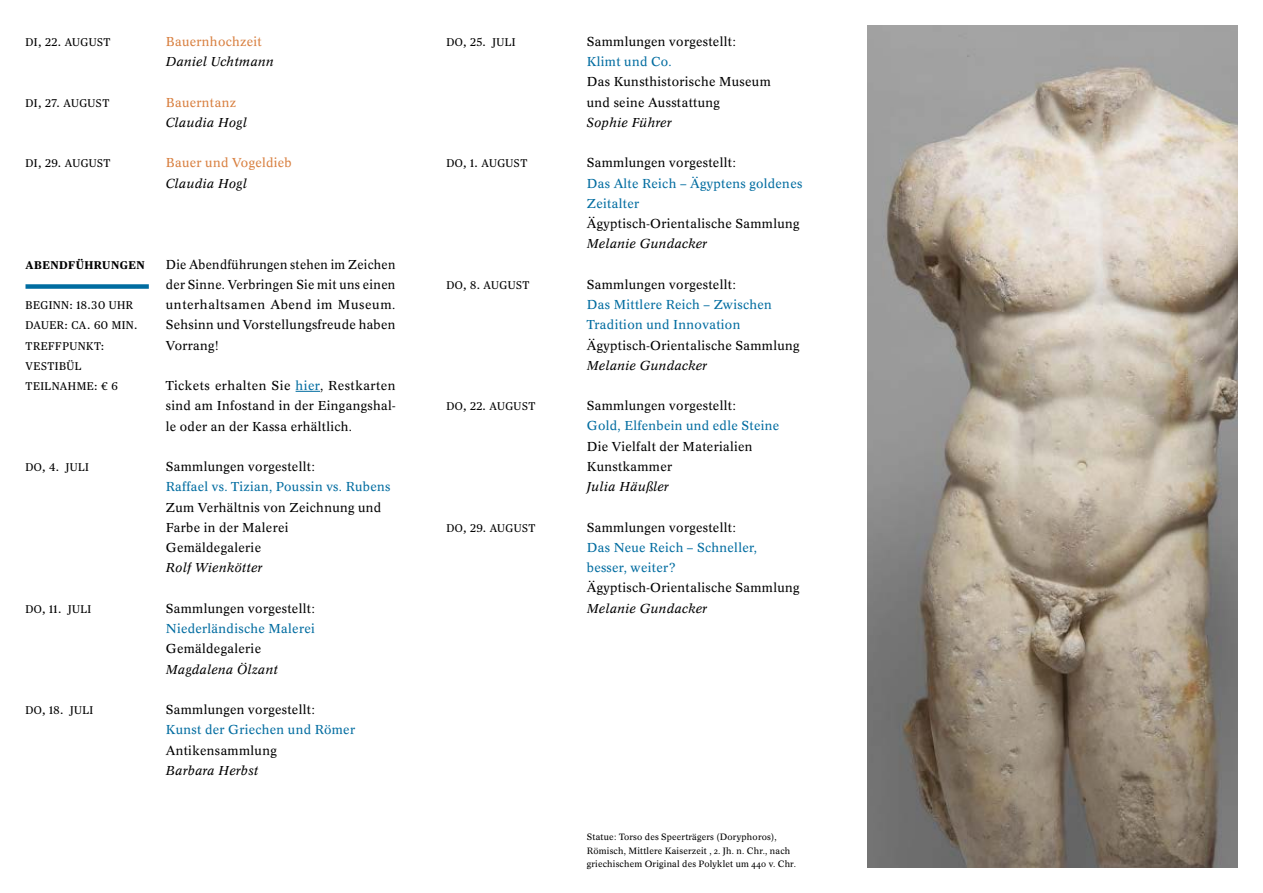
<style>
.page{position:relative;width:1263px;height:893px;background:#fff}
.page>*{position:absolute;margin:0;border:0;box-sizing:border-box;transform-origin:0 0}
.t1{font:12.75px/20.2px "Concorde BQ";letter-spacing:.025em;color:#000}
.t2{font:12.75px/20.2px "Concorde BQ";letter-spacing:.025em;color:#006ca0}
.t3{font:italic 12.75px "Concorde BQ";letter-spacing:.025em;color:#000}
.t4{font:12.75px/20.2px "Concorde BQ";letter-spacing:.025em;color:#000;text-align:justify;scale:.96 1}
.t5{font:12.75px "Concorde BQ";letter-spacing:.025em;color:#d87f3f}
.t6{font:11.25px/20.2px "Publico Text";letter-spacing:.04em;color:#000}
.t7{font:700 11.25px "Publico Text";letter-spacing:.04em;color:#000}
.t8{font:9px/13.5px "Concorde BQ";letter-spacing:.02em;color:#000}
.s1{color:#006ca0}
</style>
<div class="page">
<img style="left:867px;top:26px;width:370px;height:841px">
<svg style="left:296px;top:391px;width:24px;height:1px"></svg>
<div style="left:26px;top:284px;width:123px;height:5px;background:#006ca0"></div>
<p class="t6" style="left:26px;top:31px;width:86px">DI, 22. AUGUST</p>
<p class="t6" style="left:26px;top:92px;width:85px">DI, 27. AUGUST</p>
<p class="t6" style="left:26px;top:153px;width:87px">DI, 29. AUGUST</p>
<p class="t5" style="left:166px;top:34px;width:98px">Bauernhochzeit</p>
<p class="t3" style="left:166px;top:54px;width:110px">Daniel Uchtmann</p>
<p class="t5" style="left:166px;top:95px;width:72px">Bauerntanz</p>
<p class="t3" style="left:166px;top:115px;width:83px">Claudia Hogl</p>
<p class="t5" style="left:166px;top:156px;width:127px">Bauer und Vogeldieb</p>
<p class="t3" style="left:166px;top:175px;width:83px">Claudia Hogl</p>
<p class="t7" style="left:26px;top:256px;width:121px">ABENDFÜHRUNGEN</p>
<p class="t6" style="left:26px;top:294px;width:113px">BEGINN: 18.30 UHR<br>DAUER: CA. 60 MIN.<br>TREFFPUNKT:<br>VESTIBÜL<br>TEILNAHME: € 6</p>
<p class="t6" style="left:26px;top:456px;width:65px">DO, 4. JULI</p>
<p class="t6" style="left:26px;top:598px;width:67px">DO, 11. JULI</p>
<p class="t6" style="left:26px;top:699px;width:69px">DO, 18. JULI</p>
<p class="t4" style="left:166px;top:254px;width:241px">Die Abendführungen stehen im Zeichen der Sinne. Verbringen Sie mit uns einen unterhaltsamen Abend im Museum.<br>Sehsinn und Vorstellungsfreude haben Vorrang!</p>
<p class="t1" style="left:166px;top:376px;width:231px;text-align:justify">Tickets erhalten Sie <span class="s1">hier</span>, Restkarten sind am Infostand in der Eingangshal&shy;le oder an der Kassa erhältlich.</p>
<p class="t1" style="left:166px;top:457px;width:151px">Sammlungen vorgestellt:</p>
<p class="t2" style="left:166px;top:477px;width:226px">Raffael vs. Tizian, Poussin vs. Rubens</p>
<p class="t1" style="left:166px;top:497px;width:217px">Zum Verhältnis von Zeichnung und<br>Farbe in der Malerei<br>Gemäldegalerie</p>
<p class="t3" style="left:166px;top:560px;width:98px">Rolf Wienkötter</p>
<p class="t1" style="left:166px;top:598px;width:151px">Sammlungen vorgestellt:</p>
<p class="t2" style="left:166px;top:619px;width:150px">Niederländische Malerei</p>
<p class="t1" style="left:166px;top:639px;width:97px">Gemäldegalerie</p>
<p class="t3" style="left:166px;top:661px;width:114px">Magdalena Ölzant</p>
<p class="t1" style="left:166px;top:700px;width:151px">Sammlungen vorgestellt:</p>
<p class="t2" style="left:166px;top:720px;width:191px">Kunst der Griechen und Römer</p>
<p class="t1" style="left:166px;top:740px;width:112px">Antikensammlung</p>
<p class="t3" style="left:166px;top:763px;width:94px">Barbara Herbst</p>
<p class="t6" style="left:447px;top:31px;width:71px">DO, 25. JULI</p>
<p class="t6" style="left:447px;top:153px;width:82px">DO, 1. AUGUST</p>
<p class="t6" style="left:447px;top:274px;width:84px">DO, 8. AUGUST</p>
<p class="t6" style="left:447px;top:396px;width:90px">DO, 22. AUGUST</p>
<p class="t6" style="left:447px;top:517px;width:90px">DO, 29. AUGUST</p>
<p class="t1" style="left:587px;top:31px;width:151px">Sammlungen vorgestellt:</p>
<p class="t2" style="left:587px;top:52px;width:86px">Klimt und Co.</p>
<p class="t1" style="left:587px;top:72px;width:185px">Das Kunsthistorische Museum und seine Ausstattung</p>
<p class="t3" style="left:587px;top:115px;width:86px">Sophie Führer</p>
<p class="t1" style="left:587px;top:153px;width:151px">Sammlungen vorgestellt:</p>
<p class="t2" style="left:587px;top:173px;width:217px">Das Alte Reich – Ägyptens goldenes<br>Zeitalter</p>
<p class="t1" style="left:587px;top:214px;width:214px">Ägyptisch-Orientalische Sammlung</p>
<p class="t3" style="left:587px;top:236px;width:122px">Melanie Gundacker</p>
<p class="t1" style="left:587px;top:274px;width:151px">Sammlungen vorgestellt:</p>
<p class="t2" style="left:587px;top:295px;width:187px">Das Mittlere Reich – Zwischen<br>Tradition und Innovation</p>
<p class="t1" style="left:587px;top:335px;width:214px">Ägyptisch-Orientalische Sammlung</p>
<p class="t3" style="left:587px;top:358px;width:122px">Melanie Gundacker</p>
<p class="t1" style="left:587px;top:396px;width:151px">Sammlungen vorgestellt:</p>
<p class="t2" style="left:587px;top:416px;width:194px">Gold, Elfenbein und edle Steine</p>
<p class="t1" style="left:587px;top:436px;width:167px">Die Vielfalt der Materialien<br>Kunstkammer</p>
<p class="t3" style="left:587px;top:479px;width:83px">Julia Häußler</p>
<p class="t1" style="left:587px;top:517px;width:151px">Sammlungen vorgestellt:</p>
<p class="t2" style="left:587px;top:538px;width:172px">Das Neue Reich – Schneller, besser, weiter?</p>
<p class="t1" style="left:587px;top:578px;width:214px">Ägyptisch-Orientalische Sammlung</p>
<p class="t3" style="left:587px;top:601px;width:122px">Melanie Gundacker</p>
<p class="t8" style="left:587px;top:830px;width:211px">Statue: Torso des Speerträgers (Doryphoros),<br>Römisch, Mittlere Kaiserzeit , 2. Jh. n. Chr., nach griechischem Original des Polyklet um 440 v. Chr.</p>
</div>
